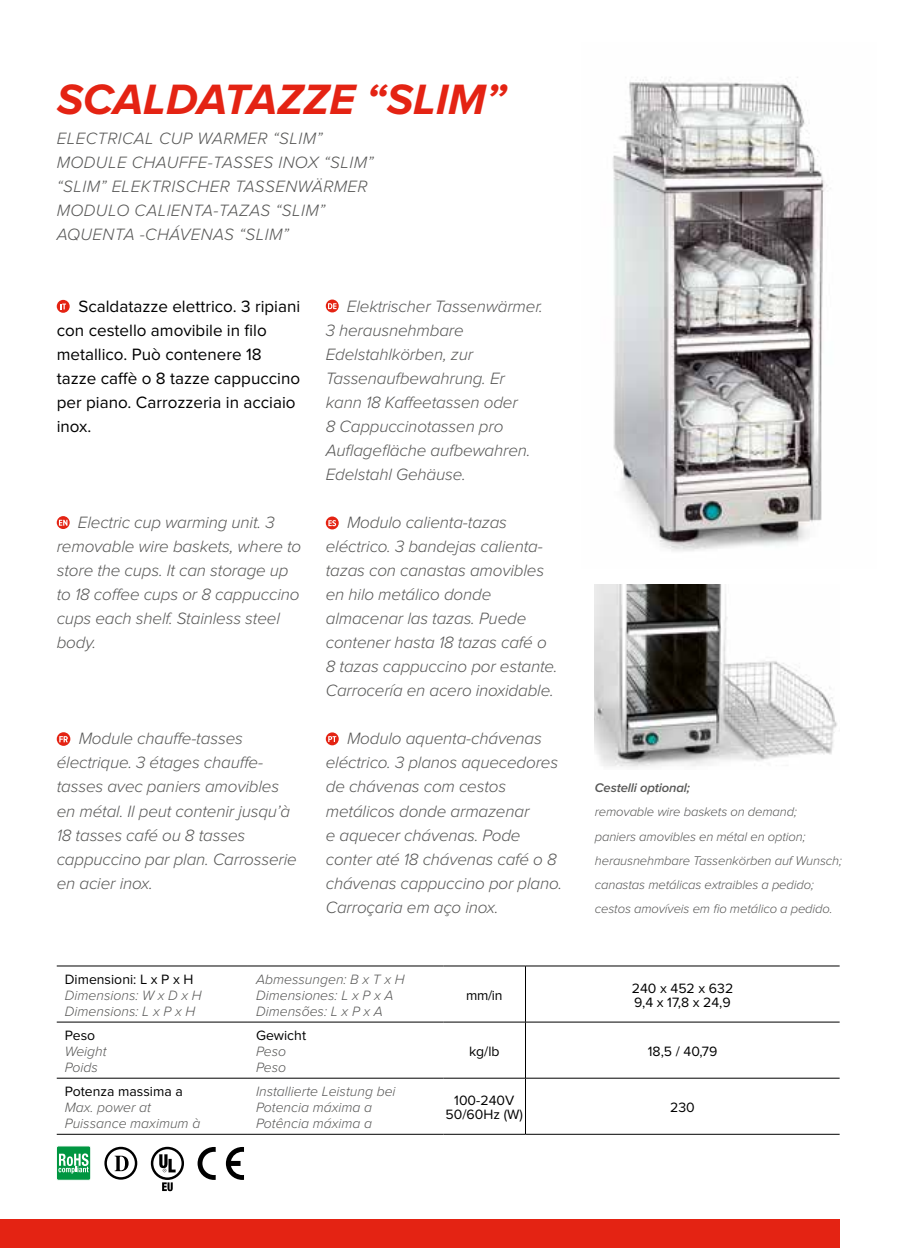
<style>
.page{position:relative;width:908px;height:1248px;background:#fff}
.page>*{position:absolute;margin:0;border:0;box-sizing:border-box;transform-origin:0 0}
.t1{font:italic 700 44px "Proxima Nova";color:#e42313}
.t2{font:italic 300 17px/24px "Proxima Nova";letter-spacing:-.01em;color:#575756}
.t3{font:17px/24px "Proxima Nova";color:#000}
.t4{font:italic 300 17px/24px "Proxima Nova";letter-spacing:.02em;color:#575756}
.t5{font:italic 300 14px/16px "Proxima Nova";color:#575756}
.t6{font:14px/14px "Proxima Nova";color:#000}
.t7{font:italic 300 13px/24px "Proxima Nova";letter-spacing:-.01em;color:#575756}
.t8{font:italic 600 13px "Proxima Nova";letter-spacing:-.01em;color:#575756}
</style>
<div class="page">
<div style="left:0;top:1219px;width:839px;height:28px;background:#e42313"></div>
<hr style="left:525px;top:966px;width:1px;height:55px;background:#000">
<hr style="left:57px;top:1021px;width:191px;height:1px;background:#000">
<hr style="left:248px;top:1021px;width:195px;height:1px;background:#000">
<hr style="left:443px;top:1021px;width:82px;height:1px;background:#000">
<hr style="left:525px;top:1021px;width:314px;height:1px;background:#000">
<hr style="left:525px;top:1022px;width:1px;height:55px;background:#000">
<hr style="left:57px;top:1077px;width:191px;height:1px;background:#000">
<hr style="left:248px;top:1077px;width:195px;height:1px;background:#000">
<hr style="left:443px;top:1077px;width:82px;height:1px;background:#000">
<hr style="left:525px;top:1077px;width:314px;height:1px;background:#000">
<hr style="left:525px;top:1078px;width:1px;height:55px;background:#000">
<hr style="left:57px;top:965px;width:191px;height:1px;background:#000">
<hr style="left:248px;top:965px;width:195px;height:1px;background:#000">
<hr style="left:443px;top:965px;width:82px;height:1px;background:#000">
<hr style="left:525px;top:965px;width:314px;height:1px;background:#000">
<hr style="left:57px;top:1133px;width:191px;height:1px;background:#000">
<hr style="left:248px;top:1133px;width:195px;height:1px;background:#000">
<hr style="left:443px;top:1133px;width:82px;height:1px;background:#000">
<hr style="left:525px;top:1133px;width:314px;height:1px;background:#000">
<svg style="left:57px;top:300px;width:13px;height:13px"></svg>
<svg style="left:60px;top:303px;width:6px;height:6px"></svg>
<svg style="left:57px;top:516px;width:13px;height:13px"></svg>
<svg style="left:59px;top:519px;width:8px;height:6px"></svg>
<svg style="left:57px;top:732px;width:13px;height:13px"></svg>
<svg style="left:59px;top:736px;width:9px;height:6px"></svg>
<svg style="left:325px;top:299px;width:13px;height:13px"></svg>
<svg style="left:328px;top:303px;width:8px;height:6px"></svg>
<svg style="left:325px;top:516px;width:13px;height:13px"></svg>
<svg style="left:328px;top:520px;width:8px;height:6px"></svg>
<svg style="left:325px;top:732px;width:13px;height:13px"></svg>
<svg style="left:328px;top:736px;width:8px;height:6px"></svg>
<div style="left:56px;top:1145px;width:35px;height:35px;background:#009641;border-radius:2px"></div>
<div style="left:56px;top:1145px;width:35px;height:35px;border:1px solid #fff;border-radius:2px"></div>
<svg style="left:58px;top:1153px;width:31px;height:20px"></svg>
<svg style="left:104px;top:1146px;width:33px;height:33px"></svg>
<svg style="left:151px;top:1146px;width:33px;height:44px"></svg>
<svg style="left:197px;top:1147px;width:18px;height:32px"></svg>
<svg style="left:226px;top:1147px;width:18px;height:32px"></svg>
<img style="left:613px;top:77px;width:218px;height:474px">
<img style="left:594px;top:584px;width:243px;height:183px">
<h1 class="t1" style="left:57px;top:74px;width:450px">SCALDATAZZE “SLIM”</h1>
<p class="t4" style="left:57px;top:127px;width:318px">ELECTRICAL CUP WARMER “SLIM”<br>MODULE CHAUFFE-TASSES INOX “SLIM” “SLIM” ELEKTRISCHER TASSENWÄRMER<br>MODULO CALIENTA-TAZAS “SLIM”<br>AQUENTA -CHÁVENAS “SLIM”</p>
<p class="t3" style="left:57px;top:295px;width:245px;text-indent:22px">Scaldatazze elettrico. 3 ripiani con cestello amovibile in filo metallico. Può contenere 18 tazze caffè o 8 tazze cappuccino per piano. Carrozzeria in acciaio inox.</p>
<p class="t2" style="left:57px;top:511px;width:246px;text-indent:21px">Electric cup warming unit. 3 removable wire baskets, where to store the cups. It can storage up to 18 coffee cups or 8 cappuccino cups each shelf. Stainless steel body.</p>
<p class="t2" style="left:57px;top:727px;width:241px;text-indent:22px">Module chauffe-tasses électrique. 3 étages chauffe&shy;tasses avec paniers amovibles en métal. Il peut contenir jusqu’à<br>18 tasses café ou 8 tasses cappuccino par plan. Carrosserie en acier inox.</p>
<p class="t2" style="left:325px;top:295px;width:218px;text-indent:21px">Elektrischer Tassenwärmer.<br>3 herausnehmbare<br>Edelstahlkörben, zur<br>Tassenaufbewahrung. Er kann 18 Kaffeetassen oder<br>8 Cappuccinotassen pro<br>Auflagefläche aufbewahren.<br>Edelstahl Gehäuse.</p>
<p class="t2" style="left:325px;top:511px;width:233px;text-indent:21px">Modulo calienta-tazas eléctrico. 3 bandejas calienta&shy;tazas con canastas amovibles en hilo metálico donde almacenar las tazas. Puede contener hasta 18 tazas café o<br>8 tazas cappuccino por estante.<br>Carrocería en acero inoxidable.</p>
<p class="t2" style="left:325px;top:727px;width:238px;text-indent:21px">Modulo aquenta-chávenas eléctrico. 3 planos aquecedores de chávenas com cestos metálicos donde armazenar<br>e aquecer chávenas. Pode conter até 18 chávenas café o 8 chávenas cappuccino por plano.<br>Carroçaria em aço inox.</p>
<p class="t8" style="left:594px;top:780px;width:97px">Cestelli optional;</p>
<p class="t7" style="left:594px;top:800px;width:248px">removable wire baskets on demand;<br>paniers amovibles en métal en option; herausnehmbare Tassenkörben auf Wunsch; canastas metálicas extraibles a pedido; cestos amovíveis em fio metálico a pedido.</p>
<p class="t6" style="left:65px;top:972px;width:130px">Dimensioni: L x P x H</p>
<p class="t5" style="left:65px;top:987px;width:138px">Dimensions: W x D x H<br>Dimensions: L x P x H</p>
<p class="t6" style="left:65px;top:1028px;width:32px">Peso</p>
<p class="t5" style="left:65px;top:1043px;width:43px">Weight<br>Poids</p>
<p class="t6" style="left:65px;top:1084px;width:119px">Potenza massima a</p>
<p class="t5" style="left:65px;top:1099px;width:137px">Max. power at<br>Puissance maximum à</p>
<p class="t5" style="left:256px;top:971px;width:150px">Abmessungen: B x T x H<br>Dimensiones: L x P x A<br>Dimensões: L x P x A</p>
<p class="t6" style="left:466px;top:988px;width:38px">mm/in</p>
<p class="t6" style="left:631px;top:981px;width:103px">240 x 452 x 632<br>9,4 x 17,8 x 24,9</p>
<p class="t6" style="left:256px;top:1028px;width:52px">Gewicht</p>
<p class="t5" style="left:256px;top:1043px;width:32px">Peso<br>Peso</p>
<p class="t6" style="left:469px;top:1044px;width:32px">kg/lb</p>
<p class="t6" style="left:647px;top:1044px;width:71px">18,5 / 40,79</p>
<p class="t5" style="left:256px;top:1083px;width:141px">Installierte Leistung bei<br>Potencia máxima a<br>Potência máxima a</p>
<p class="t6" style="left:445px;top:1093px;width:79px;text-align:center">100-240V<br>50/60Hz (W)</p>
<p class="t6" style="left:670px;top:1100px;width:26px">230</p>
</div>
